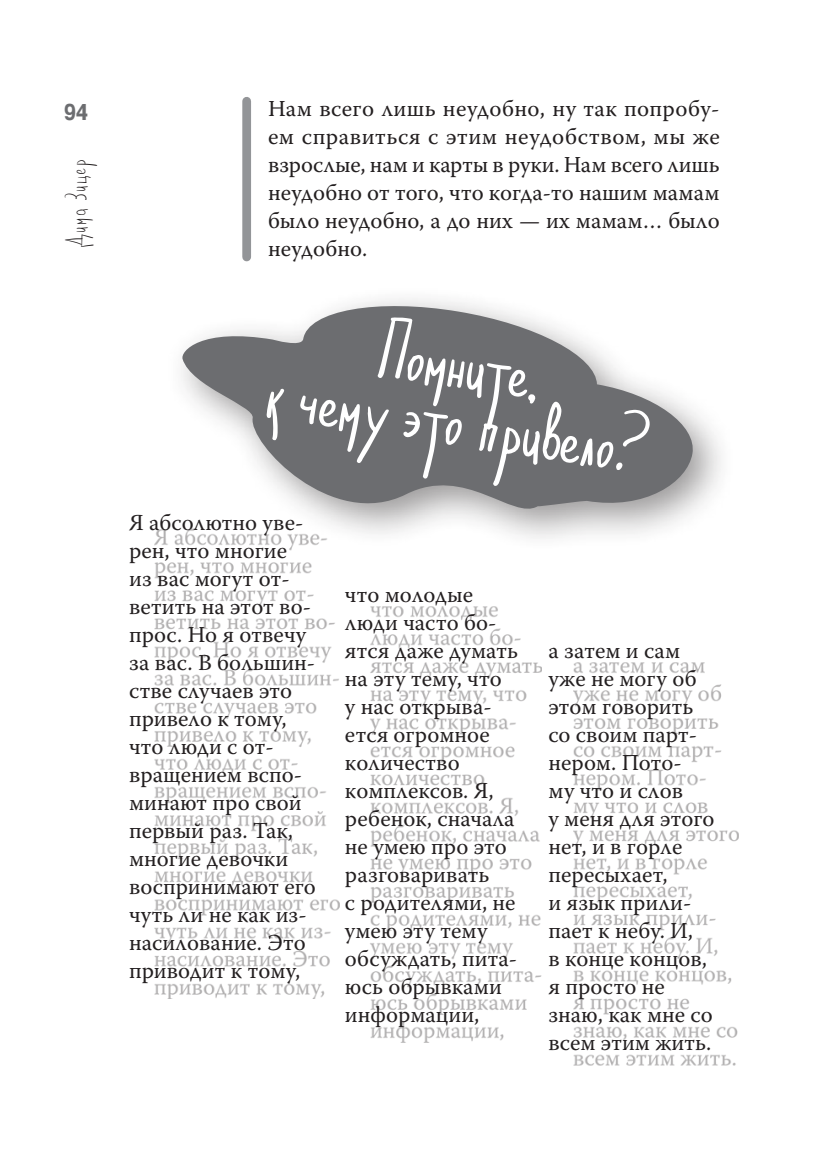
<style>
.page{position:relative;width:819px;height:1156px;background:#fff}
.page>*{position:absolute;margin:0;border:0;box-sizing:border-box;transform-origin:0 0}
.Body_Text{font:50.75px/57.6px "Karton";color:#fff;text-align:center;scale:1.19 1}
.Body_Text-2{font:22.75px/28px "Warnock Pro";color:#231f20}
.t1{font:700 22.75px "Pragmatica Cond C";color:#6c6d70}
.t2{font:17.5px "Karton";letter-spacing:.11em;color:#231f20;scale:1.07 1}
</style>
<div class="page">
<div style="left:154px;top:529px;width:186px;height:470px;background:#231f20;opacity:.36"></div>
<div style="left:163px;top:286px;width:573px;height:267px;background:#231f20;opacity:.47"></div>
<svg style="left:180px;top:298px;width:517px;height:233px"></svg>
<svg style="left:265px;top:388px;width:20px;height:53px"></svg>
<svg style="left:299px;top:286px;width:352px;height:290px"></svg>
<div style="left:369px;top:606px;width:173px;height:436px;background:#231f20;opacity:.36"></div>
<div style="left:573px;top:662px;width:165px;height:403px;background:#231f20;opacity:.36"></div>
<div style="left:242px;top:101px;width:9px;height:156px;background:#939598"></div>
<p class="t1" style="left:64px;top:99px;width:25px">94</p>
<p class="t2" style="left:69px;top:247px;width:84px;rotate:-90deg">Дима Зицер</p>
<p class="Body_Text-2" style="left:268px;top:94px;width:453px;text-align:justify">Нам всего лишь неудобно, ну так попробу&shy;ем справиться с этим неудобством, мы же взрослые, нам и карты в руки. Нам всего лишь неудобно от того, что когда-то нашим мамам было неудобно, а до них — их мамам… было неудобно.</p>
<p class="Body_Text" style="left:283px;top:312px;width:318px;rotate:9deg">Помните,<br>к чему это привело?</p>
<p class="Body_Text-2" style="left:129px;top:508px;width:188px">Я абсолютно уве&shy;рен, что многие<br>из вас могут от&shy;ветить на этот во&shy;прос. Но я отвечу за вас. В большин&shy;стве случаев это привело к тому, что люди с от&shy;вращением вспо&shy;минают про свой первый раз. Так, многие девочки воспринимают его чуть ли не как из&shy;насилование. Это приводит к тому,</p>
<p class="Body_Text-2" style="left:345px;top:580px;width:174px">что молодые люди часто бо&shy;ятся даже думать на эту тему, что<br>у нас открыва&shy;ется огромное количество комплексов. Я, ребенок, сначала не умею про это разговаривать<br>с родителями, не умею эту тему обсуждать, пита&shy;юсь обрывками информации,</p>
<p class="Body_Text-2" style="left:548px;top:636px;width:168px">а затем и сам уже не могу об этом говорить со своим парт&shy;нером. Пото-<br>му что и слов<br>у меня для этого нет, и в горле пересыхает,<br>и язык прили&shy;пает к небу. И,<br>в конце концов, я просто не знаю, как мне со всем этим жить.</p>
</div>
